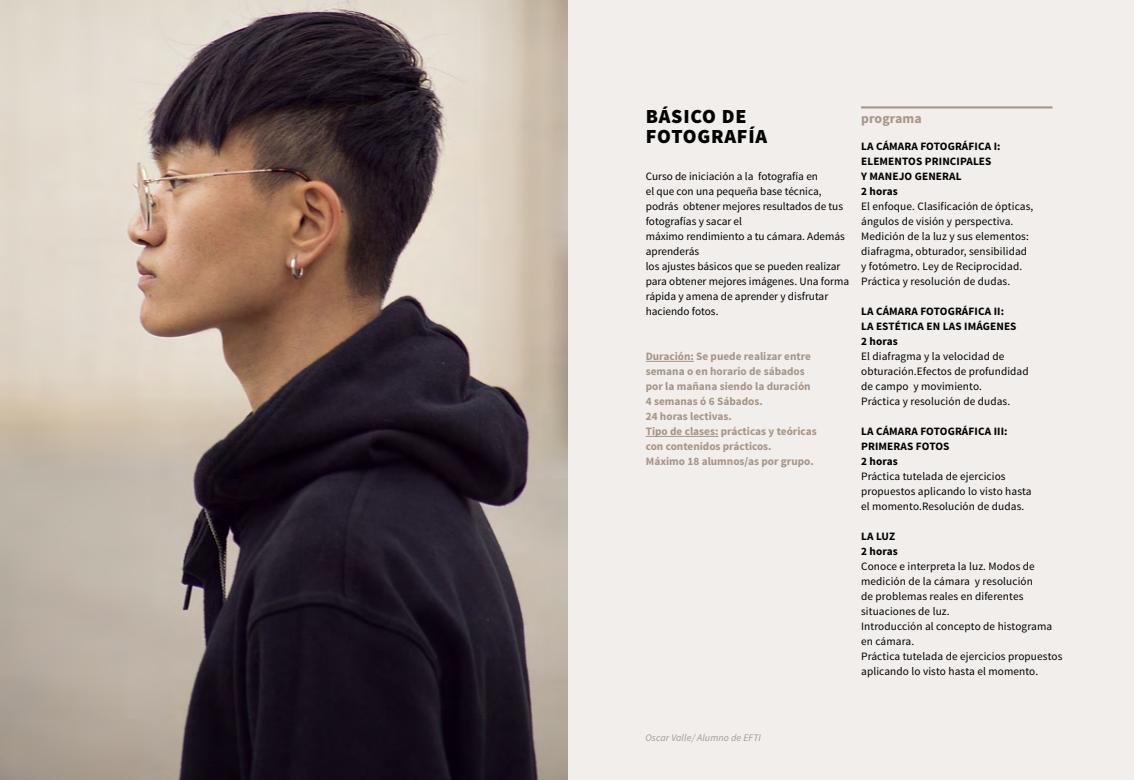
<style>
.page{position:relative;width:1134px;height:780px;background:#fff}
.page>*{position:absolute;margin:0;border:0;box-sizing:border-box;transform-origin:0 0}
.t1{font:900 20px/20px "Source Sans Pro";letter-spacing:.04em;color:#000}
.t2{font:700 13.75px "Source Sans Pro";letter-spacing:.01em;color:#a79586}
.t3{font:11.25px/15px "Source Sans Pro";letter-spacing:.01em;color:#000}
.t4{font:700 11.25px/15px "Source Sans Pro";color:#a79586}
.t5{font:700 11.25px/15px "Source Sans Pro";letter-spacing:.01em;color:#000}
.t6{font:italic 10px "Source Sans Pro";letter-spacing:.01em;color:#9d9d9c}
</style>
<div class="page">
<div style="left:568px;top:0;width:566px;height:780px;background:#f1eeec"></div>
<img style="left:0;top:0;width:567px;height:780px">
<hr style="left:646px;top:361px;width:48px;height:1px;background:#a79586">
<hr style="left:646px;top:436px;width:72px;height:1px;background:#a79586">
<hr style="left:861px;top:106px;width:191px;height:2px;background:#a79586">
<h1 class="t1" style="left:646px;top:107px;width:123px">BÁSICO DE<br>FOTOGRAFÍA</h1>
<p class="t3" style="left:646px;top:169px;width:205px">Curso de iniciación a la fotografía en<br>el que con una pequeña base técnica, podrás obtener mejores resultados de tus fotografías y sacar el<br>máximo rendimiento a tu cámara. Además aprenderás<br>los ajustes básicos que se pueden realizar para obtener mejores imágenes. Una forma rápida y amena de aprender y disfrutar haciendo fotos.</p>
<p class="t4" style="left:646px;top:349px;width:172px">Duración: Se puede realizar entre semana o en horario de sábados por la mañana siendo la duración<br>4 semanas ó 6 Sábados.<br>24 horas lectivas.<br>Tipo de clases: prácticas y teóricas con contenidos prácticos.<br>Máximo 18 alumnos/as por grupo.</p>
<p class="t2" style="left:861px;top:110px;width:62px">programa</p>
<p class="t5" style="left:861px;top:139px;width:141px">LA CÁMARA FOTOGRÁFICA I:<br>ELEMENTOS PRINCIPALES<br>Y MANEJO GENERAL<br>2 horas</p>
<p class="t3" style="left:861px;top:199px;width:174px">El enfoque. Clasificación de ópticas, ángulos de visión y perspectiva.<br>Medición de la luz y sus elementos: diafragma, obturador, sensibilidad y fotómetro. Ley de Reciprocidad.<br>Práctica y resolución de dudas.</p>
<p class="t5" style="left:861px;top:304px;width:157px">LA CÁMARA FOTOGRÁFICA II:<br>LA ESTÉTICA EN LAS IMÁGENES<br>2 horas</p>
<p class="t3" style="left:861px;top:349px;width:169px">El diafragma y la velocidad de obturación.Efectos de profundidad de campo y movimiento.<br>Práctica y resolución de dudas.</p>
<p class="t5" style="left:861px;top:424px;width:148px">LA CÁMARA FOTOGRÁFICA III:<br>PRIMERAS FOTOS<br>2 horas</p>
<p class="t3" style="left:861px;top:469px;width:172px">Práctica tutelada de ejercicios propuestos aplicando lo visto hasta el momento.Resolución de dudas.</p>
<p class="t5" style="left:861px;top:529px;width:38px">LA LUZ<br>2 horas</p>
<p class="t3" style="left:861px;top:559px;width:203px">Conoce e interpreta la luz. Modos de medición de la cámara y resolución<br>de problemas reales en diferentes situaciones de luz.<br>Introducción al concepto de histograma en cámara.<br>Práctica tutelada de ejercicios propuestos aplicando lo visto hasta el momento.</p>
<p class="t6" style="left:645px;top:731px;width:117px">Oscar Valle/ Alumno de EFTI</p>
</div>
